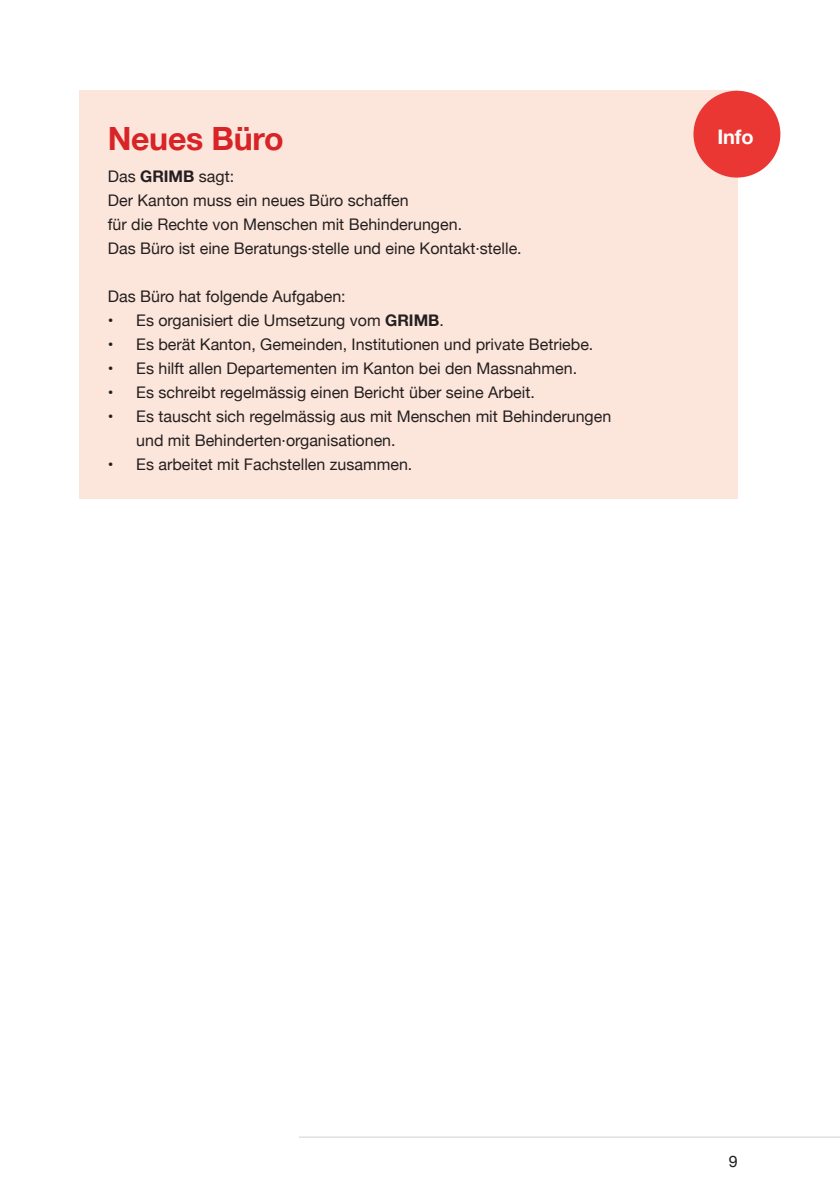
<style>
.page{position:relative;width:840px;height:1191px;background:#fff}
.page>*{position:absolute;margin:0;border:0;box-sizing:border-box;transform-origin:0 0}
.titre_3_encadré{font:700 32px "Helvetica Neue";letter-spacing:-.01em;color:#d82327}
.paragraphe_texte_courant{font:700 20px "Helvetica Neue";color:#fff}
.paragraphe_texte_courant_encadré{font:16px/24px "Helvetica Neue";color:#231f20}
.s1{font-weight:700}
</style>
<div class="page">
<hr style="left:299px;top:1136px;width:540px;height:1px;background:#d1d2d4">
<div style="left:79px;top:91px;width:658px;height:408px;background:#fce5da"></div>
<div style="left:693px;top:91px;width:87px;height:87px;background:#ea3733;border-radius:50%"></div>
<h3 class="titre_3_encadré" style="left:108px;top:114px;width:177px">Neues Büro</h3>
<p class="paragraphe_texte_courant_encadré" style="left:108px;top:165px;width:128px">Das <span class="s1">GRIMB</span> sagt:</p>
<p class="paragraphe_texte_courant_encadré" style="left:108px;top:189px;width:302px">Der Kanton muss ein neues Büro schaffen</p>
<p class="paragraphe_texte_courant_encadré" style="left:108px;top:213px;width:355px">für die Rechte von Menschen mit Behinderungen.</p>
<p class="paragraphe_texte_courant_encadré" style="left:108px;top:237px;width:415px">Das Büro ist eine Beratungs·stelle und eine Kontakt·stelle.</p>
<p class="paragraphe_texte_courant_encadré" style="left:108px;top:285px;width:239px">Das Büro hat folgende Aufgaben:</p>
<p class="paragraphe_texte_courant_encadré" style="left:108px;top:309px;width:337px">• Es organisiert die Umsetzung vom <span class="s1">GRIMB</span>.</p>
<p class="paragraphe_texte_courant_encadré" style="left:108px;top:333px;width:487px">• Es berät Kanton, Gemeinden, Institutionen und private Betriebe.</p>
<p class="paragraphe_texte_courant_encadré" style="left:108px;top:357px;width:470px">• Es hilft allen Departementen im Kanton bei den Massnahmen.</p>
<p class="paragraphe_texte_courant_encadré" style="left:108px;top:381px;width:428px">• Es schreibt regelmässig einen Bericht über seine Arbeit.</p>
<p class="paragraphe_texte_courant_encadré" style="left:136px;top:405px;width:476px;text-indent:-28px">• Es tauscht sich regelmässig aus mit Menschen mit Behinderungen und mit Behinderten·organisationen.</p>
<p class="paragraphe_texte_courant_encadré" style="left:108px;top:453px;width:306px">• Es arbeitet mit Fachstellen zusammen.</p>
<p class="paragraphe_texte_courant" style="left:717px;top:121px;width:38px">Info</p>
<p class="paragraphe_texte_courant_encadré" style="left:728px;top:1149px;width:10px">9</p>
</div>
